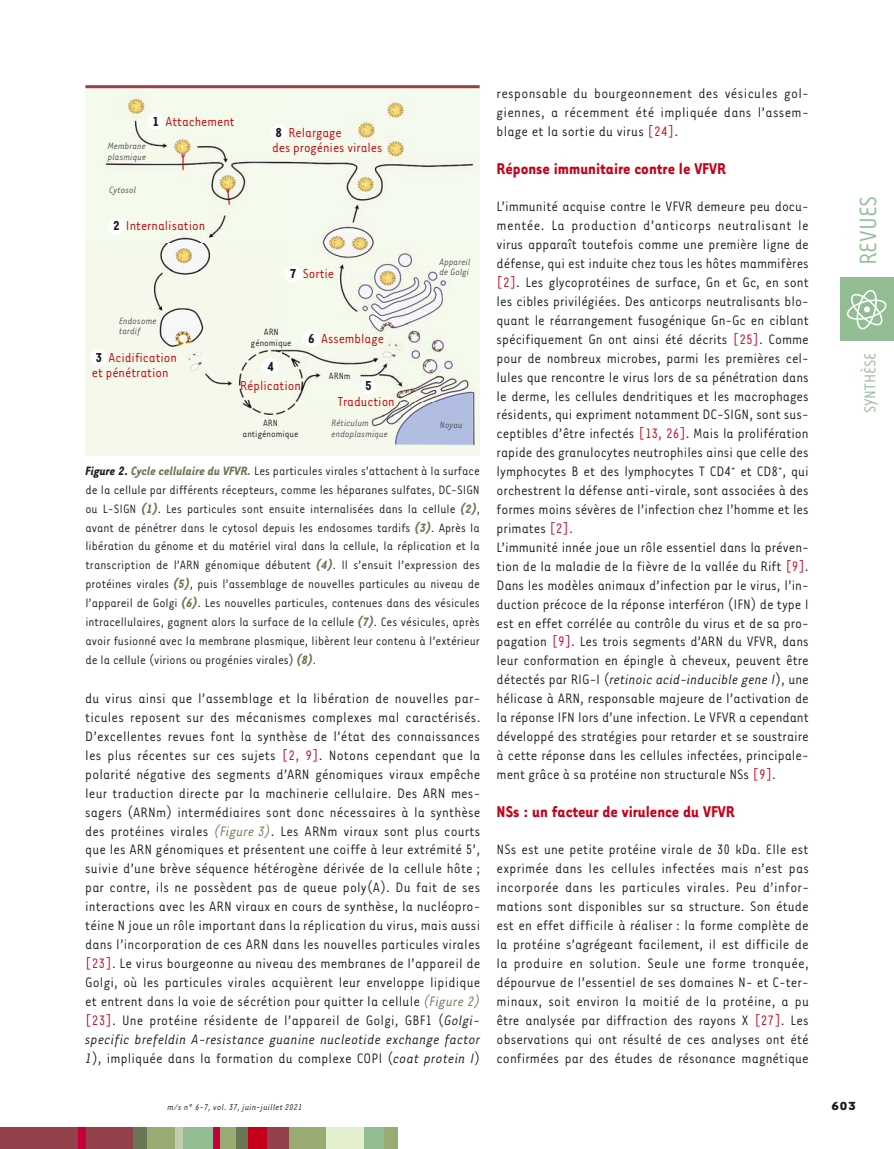
<style>
.page{position:relative;width:894px;height:1149px;background:#fff}
.page>*{position:absolute;margin:0;border:0;box-sizing:border-box;transform-origin:0 0}
.t1{font:27px "Tarzana Narrow";color:#92bc91}
.t2{font:700 18px "Tarzana Narrow";color:#c6001a}
.t3{font:18px "Tarzana Narrow";color:#92bc91}
.t4{font:15.75px/18.9px "Tarzana Narrow";color:#1b1c20;text-align:justify}
.t5{font:15px/15px "Tarzana Narrow";color:#c50006}
.t6{font:700 15px "Tarzana Narrow";color:#1b1c20}
.t7{font:13.95px/18.9px "Tarzana Narrow";color:#1b1c20;text-align:justify}
.t8{font:700 13.5px "Tarzana Wide";color:#1b1c20}
.t9{font:italic 10.5px/10.5px "Tarzana Narrow";color:#504e53}
.t10{font:10.5px/10.5px "Tarzana Narrow";color:#1b1c20;text-align:center}
.t11{font:italic 9.75px "Tarzana Narrow";letter-spacing:.025em;color:#1b1c20}
.s1{font-weight:700;color:#1b1c20}
.s2{font-weight:700;font-style:italic}
.s3{font-weight:700;font-style:italic;color:#697754}
.s4{color:#c6001a}
.s5{font-style:italic;color:#697754}
.s6{font-style:italic}
</style>
<div class="page">
<div style="left:840px;top:277px;width:53px;height:63px;background:#92bc91"></div>
<svg style="left:847px;top:290px;width:40px;height:39px"></svg>
<div style="left:0;top:1127px;width:134px;height:21px;background:#95414c"></div>
<div style="left:235px;top:1127px;width:13px;height:21px;background:#697754"></div>
<div style="left:78px;top:1127px;width:7px;height:21px;background:#c6003c"></div>
<div style="left:133px;top:1127px;width:22px;height:21px;background:#697754"></div>
<div style="left:147px;top:1127px;width:30px;height:21px;background:#9aaa73"></div>
<div style="left:175px;top:1127px;width:9px;height:21px;background:#c2ccb0"></div>
<div style="left:183px;top:1127px;width:30px;height:21px;background:#92bc91"></div>
<div style="left:217px;top:1127px;width:19px;height:21px;background:#9aaa73"></div>
<div style="left:213px;top:1127px;width:6px;height:21px;background:#c6003c"></div>
<div style="left:248px;top:1127px;width:27px;height:21px;background:#c6001a"></div>
<div style="left:287px;top:1127px;width:39px;height:21px;background:#9aaa73"></div>
<div style="left:267px;top:1127px;width:21px;height:21px;background:#95414c"></div>
<div style="left:326px;top:1127px;width:38px;height:21px;background:#e3efce"></div>
<div style="left:364px;top:1127px;width:20px;height:21px;background:#92bc91"></div>
<div style="left:383px;top:1127px;width:14px;height:21px;background:#9aaa73"></div>
<img style="left:86px;top:88px;width:393px;height:367px">
<div style="left:147px;top:113px;width:17px;height:17px;background:#fff;border-radius:50%"></div>
<div style="left:108px;top:218px;width:17px;height:17px;background:#fff;border-radius:50%"></div>
<div style="left:90px;top:349px;width:17px;height:17px;background:#fff;border-radius:50%"></div>
<div style="left:262px;top:358px;width:17px;height:17px;background:#fff;border-radius:50%"></div>
<div style="left:359px;top:377px;width:17px;height:17px;background:#fff;border-radius:50%"></div>
<div style="left:303px;top:330px;width:17px;height:17px;background:#fff;border-radius:50%"></div>
<div style="left:284px;top:265px;width:17px;height:17px;background:#fff;border-radius:50%"></div>
<div style="left:270px;top:125px;width:17px;height:17px;background:#fff;border-radius:50%"></div>
<hr style="left:85px;top:85px;width:394px;height:3px;background:#95414c">
<p class="t9" style="left:108px;top:142px;width:40px">Membrane plasmique</p>
<p class="t9" style="left:109px;top:185px;width:29px">Cytosol</p>
<p class="t5" style="left:152px;top:114px;width:84px"><span class="s1">1</span> Attachement</p>
<p class="t5" style="left:113px;top:219px;width:94px"><span class="s1">2</span> Internalisation</p>
<p class="t9" style="left:119px;top:316px;width:39px">Endosome tardif</p>
<p class="t5" style="left:272px;top:126px;width:112px"><span class="s1">8</span> Relargage<br>des progénies virales</p>
<p class="t5" style="left:290px;top:267px;width:46px"><span class="s1">7</span> Sortie</p>
<p class="t10" style="left:251px;top:327px;width:42px">ARN génomique</p>
<p class="t5" style="left:308px;top:331px;width:77px"><span class="s1">6</span> Assemblage</p>
<p class="t5" style="left:92px;top:350px;width:87px"><span class="s1">3</span> Acidification et pénétration</p>
<p class="t6" style="left:267px;top:360px;width:8px">4</p>
<p class="t5" style="left:240px;top:378px;width:62px">Réplication</p>
<p class="t10" style="left:329px;top:371px;width:23px">ARNm</p>
<p class="t6" style="left:365px;top:379px;width:8px">5</p>
<p class="t5" style="left:337px;top:395px;width:58px">Traduction</p>
<p class="t9" style="left:439px;top:257px;width:32px">Appareil de Golgi</p>
<p class="t9" style="left:331px;top:418px;width:58px">Réticulum endoplasmique</p>
<p class="t10" style="left:263px;top:418px;width:16px">ARN</p>
<p class="t9" style="left:439px;top:420px;width:24px">Noyau</p>
<p class="t10" style="left:242px;top:429px;width:57px">antigénomique</p>
<p class="t7" style="left:85px;top:462px;width:396px"><span class="s2">Figure 2.</span> <span class="s3">Cycle cellulaire du VFVR.</span> Les particules virales s’attachent à la surface de la cellule par différents récepteurs, comme les héparanes sulfates, DC-SIGN ou L-SIGN <span class="s3">(1)</span>. Les particules sont ensuite internalisées dans la cellule <span class="s3">(2)</span>, avant de pénétrer dans le cytosol depuis les endosomes tardifs <span class="s3">(3)</span>. Après la libération du génome et du matériel viral dans la cellule, la réplication et la transcription de l’ARN génomique débutent <span class="s3">(4)</span>. Il s’ensuit l’expression des protéines virales <span class="s3">(5)</span>, puis l’assemblage de nouvelles particules au niveau de l’appareil de Golgi <span class="s3">(6)</span>. Les nouvelles particules, contenues dans des vésicules intracellulaires, gagnent alors la surface de la cellule <span class="s3">(7)</span>. Ces vésicules, après avoir fusionné avec la membrane plasmique, libèrent leur contenu à l’extérieur de la cellule (virions ou progénies virales) <span class="s3">(8)</span>.</p>
<p class="t4" style="left:85px;top:689px;width:396px">du virus ainsi que l’assemblage et la libération de nouvelles par&shy;ticules reposent sur des mécanismes complexes mal caractérisés.<br>D’excellentes revues font la synthèse de l’état des connaissances les plus récentes sur ces sujets <span class="s4">[2, 9]</span>. Notons cependant que la polarité négative des segments d’ARN génomiques viraux empêche leur traduction directe par la machinerie cellulaire. Des ARN mes&shy;sagers (ARNm) intermédiaires sont donc nécessaires à la synthèse des protéines virales <span class="s5">(Figure 3)</span>. Les ARNm viraux sont plus courts que les ARN génomiques et présentent une coiffe à leur extrémité 5’, suivie d’une brève séquence hétérogène dérivée de la cellule hôte ; par contre, ils ne possèdent pas de queue poly(A). Du fait de ses i nteractions avec les ARN viraux en cours de synthèse, la nucléopro&shy;téine N joue un rôle important dans la réplication du virus, mais aussi dans l’incorporation de ces ARN dans les nouvelles particules virales <span class="s4">[23]</span>. Le virus bourgeonne au niveau des membranes de l’appareil de Golgi, où les particules virales acquièrent leur enveloppe lipidique et entrent dans la voie de sécrétion pour quitter la cellule <span class="s5">(Figure 2) </span><span class="s4">[23]</span>. Une protéine résidente de l’appareil de Golgi, GBF1 (<span class="s6">Golgi&shy;specific brefeldin A-resistance guanine nucleotide exchange factor 1</span>), impliquée dans la formation du complexe COPI (<span class="s6">coat protein I</span>)</p>
<p class="t4" style="left:496px;top:85px;width:313px">responsable du bourgeonnement des vésicules gol&shy;giennes, a récemment été impliquée dans l’assem&shy;blage et la sortie du virus <span class="s4">[24]</span>.</p>
<p class="t2" style="left:496px;top:161px;width:231px">Réponse immunitaire contre le VFVR</p>
<p class="t4" style="left:496px;top:198px;width:313px;text-align:left">L’immunité acquise contre le VFVR demeure peu docu&shy;mentée. La production d’anticorps neutralisant le virus apparaît toutefois comme une première ligne de défense, qui est induite chez tous les hôtes mammifères <span class="s4">[2]</span>. Les glycoprotéines de surface, Gn et Gc, en sont les cibles privilégiées. Des anticorps neutralisants blo&shy;quant le réarrangement fusogénique Gn-Gc en ciblant spécifiquement Gn ont ainsi été décrits <span class="s4">[25]</span>. Comme pour de nombreux microbes, parmi les premières cel&shy;lules que rencontre le virus lors de sa pénétration dans le derme, les cellules dendritiques et les macrophages résidents, qui expriment notamment DC-SIGN, sont sus&shy;ceptibles d’être infectés <span class="s4">[13, 26]</span>. Mais la prolifération rapide des granulocytes neutrophiles ainsi que celle des lymphocytes B et des lymphocytes T CD4<sup>+</sup> et CD8<sup>+</sup>, qui orchestrent la défense anti-virale, sont associées à des formes moins sévères de l’infection chez l’homme et les primates <span class="s4">[2]</span>.<br>L’immunité innée joue un rôle essentiel dans la préven&shy;tion de la maladie de la fièvre de la vallée du Rift <span class="s4">[9]</span>.<br>Dans les modèles animaux d’infection par le virus, l’in&shy;duction précoce de la réponse interféron (IFN) de type I est en effet corrélée au contrôle du virus et de sa pro&shy;pagation <span class="s4">[9]</span>. Les trois segments d’ARN du VFVR, dans leur conformation en épingle à cheveux, peuvent être détectés par RIG-I (<span class="s6">retinoic acid-inducible gene I</span>), une hélicase à ARN, responsable majeure de l’activation de la réponse IFN lors d’une infection. Le VFVR a cependant développé des stratégies pour retarder et se soustraire à cette réponse dans les cellules infectées, principale&shy;ment grâce à sa protéine non structurale NSs <span class="s4">[9]</span>.</p>
<p class="t2" style="left:496px;top:803px;width:239px">NSs : un facteur de virulence du VFVR</p>
<p class="t4" style="left:496px;top:841px;width:314px">NSs est une petite protéine virale de 30 kDa. Elle est exprimée dans les cellules infectées mais n’est pas incorporée dans les particules virales. Peu d’infor&shy;mations sont disponibles sur sa structure. Son étude est en effet difficile à réaliser : la forme complète de la protéine s’agrégeant facilement, il est difficile de la produire en solution. Seule une forme tronquée, dépourvue de l’essentiel de ses domaines N- et C-ter&shy;minaux, soit environ la moitié de la protéine, a pu être analysée par diffraction des rayons X <span class="s4">[27]</span>. Les observations qui ont résulté de ces analyses ont été confirmées par des études de résonance magnétique</p>
<h1 class="t1" style="left:856px;top:265px;width:71px;rotate:-90deg">REVUES</h1>
<p class="t3" style="left:862px;top:413px;width:62px;rotate:-90deg">SYNTHÈSE</p>
<p class="t11" style="left:167px;top:1102px;width:136px">m/s n° 6-7, vol. 37, juin-juillet 2021</p>
<p class="t8" style="left:830px;top:1100px;width:26px">603</p>
</div>
